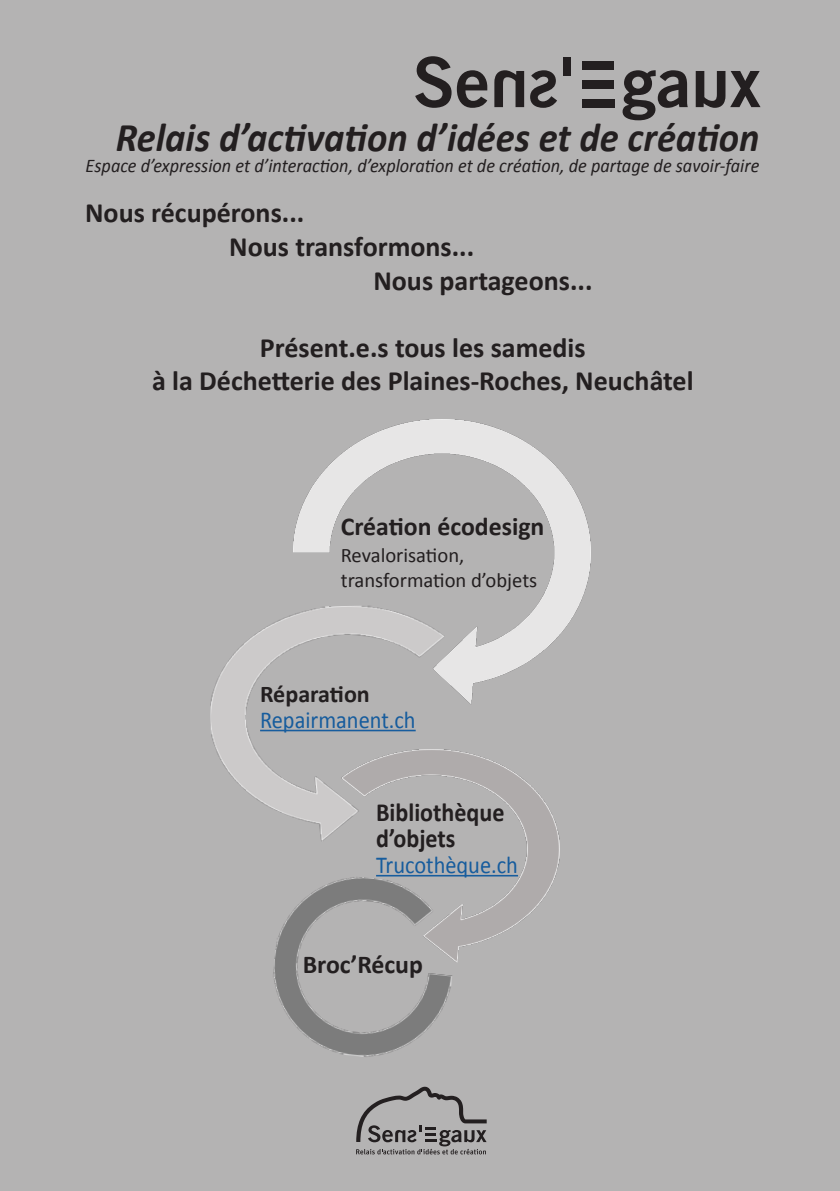
<style>
.page{position:relative;width:840px;height:1191px;background:#fff}
.page>*{position:absolute;margin:0;border:0;box-sizing:border-box;transform-origin:0 0}
.t1{font:italic 700 40.8px "Calibri";color:#231f20;scale:.94 1}
.t2{font:700 28px/33.6px "Calibri";color:#231f20;text-align:center}
.t3{font:700 26.2px/25.8px "Calibri";color:#231f20;scale:.92 1}
.t4{font:700 25.8px "Calibri";color:#231f20}
.t5{font:24.4px "Calibri";color:#175d9e;scale:.92 1}
.t6{font:700 24px "Calibri";color:#231f20}
.t7{font:20.6px/24.8px "Calibri";color:#231f20}
.t8{font:italic 19.4px "Calibri";color:#231f20;scale:.94 1}
</style>
<div class="page">
<div style="left:0;top:0;width:839px;height:1191px;background:#b4b3b3"></div>
<svg style="left:356px;top:1086px;width:130px;height:68px"></svg>
<img style="left:293px;top:420px;width:297px;height:284px">
<img style="left:210px;top:604px;width:240px;height:237px">
<img style="left:341px;top:749px;width:217px;height:198px">
<img style="left:273px;top:869px;width:188px;height:188px">
<hr style="left:260px;top:729px;width:155px;height:2px;background:#175d9e">
<hr style="left:376px;top:875px;width:141px;height:1px;background:#175d9e">
<svg style="left:415px;top:56px;width:72px;height:52px"></svg>
<svg style="left:494px;top:70px;width:30px;height:37px"></svg>
<svg style="left:530px;top:70px;width:26px;height:38px"></svg>
<div style="left:563px;top:57px;width:7px;height:19px;background:#231f20"></div>
<svg style="left:622px;top:70px;width:65px;height:50px"></svg>
<svg style="left:695px;top:71px;width:65px;height:37px"></svg>
<div style="left:582px;top:62px;width:31px;height:8px;background:#231f20"></div>
<div style="left:582px;top:80px;width:31px;height:8px;background:#231f20"></div>
<div style="left:582px;top:99px;width:32px;height:8px;background:#231f20"></div>
<h1 class="t1" style="left:116px;top:112px;width:686px">Relais d’activation d’idées et de création</h1>
<p class="t8" style="left:86px;top:154px;width:718px">Espace d’expression et d’interaction, d’exploration et de création, de partage de savoir-faire</p>
<p class="t2" style="left:85px;top:196px;width:220px">Nous récupérons...</p>
<p class="t2" style="left:229px;top:229px;width:246px">Nous transformons...</p>
<p class="t2" style="left:373px;top:263px;width:220px">Nous partageons...</p>
<p class="t2" style="left:152px;top:330px;width:543px">Présent.e.s tous les samedis<br>à la Déchetterie des Plaines-Roches, Neuchâtel</p>
<p class="t4" style="left:340px;top:510px;width:205px">Création écodesign</p>
<p class="t7" style="left:340px;top:542px;width:198px">Revalorisation, transformation d’objets</p>
<p class="t6" style="left:260px;top:679px;width:111px">Réparation</p>
<p class="t5" style="left:260px;top:704px;width:170px">Repairmanent.ch</p>
<p class="t3" style="left:376px;top:799px;width:141px">Bibliothèque d’objets</p>
<p class="t5" style="left:376px;top:849px;width:156px">Trucothèque.ch</p>
<p class="t4" style="left:302px;top:948px;width:122px">Broc’Récup</p>
</div>
